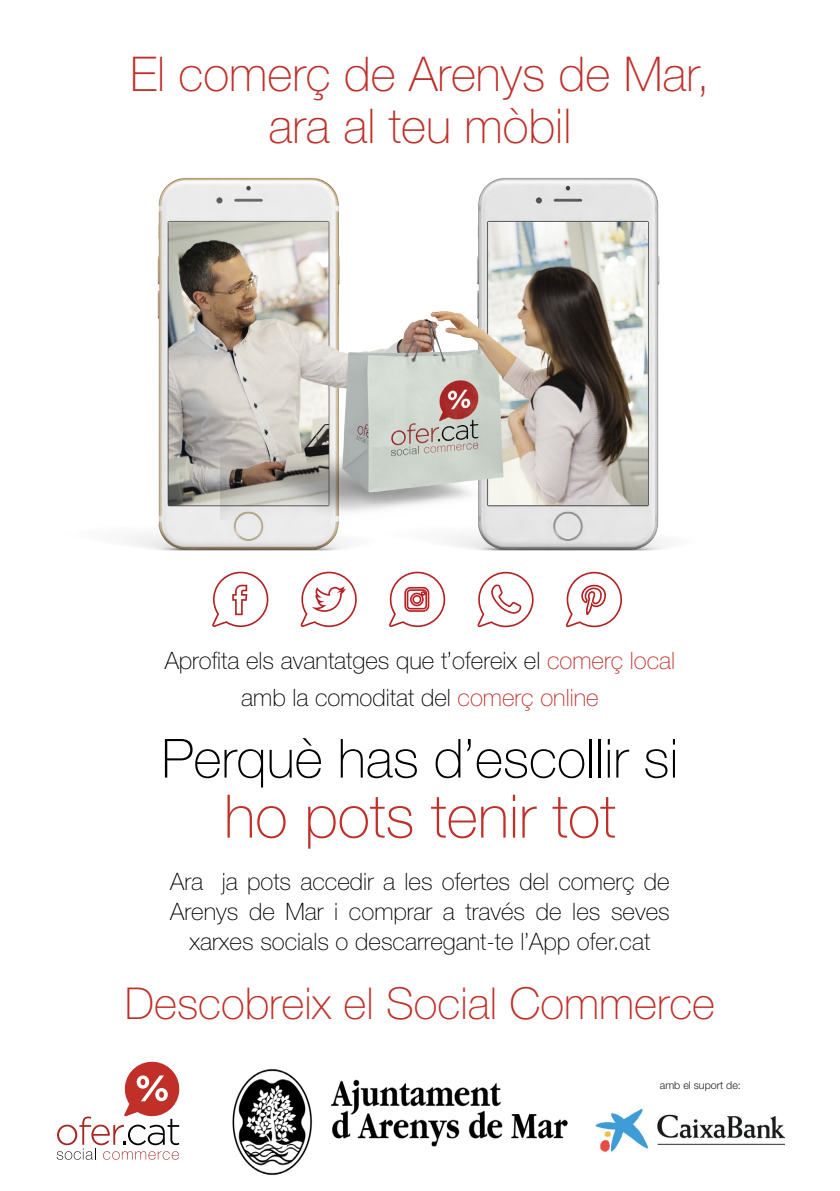
<style>
.page{position:relative;width:840px;height:1191px;background:#fff}
.page>*{position:absolute;margin:0;border:0;box-sizing:border-box;transform-origin:0 0}
.t1{font:100 60px "Helvetica Neue LT Std";color:#c02f28}
.t2{font:100 54px "Helvetica Neue LT Std";color:#000}
.t3{font:100 48px "Helvetica Neue LT Std";color:#c02f28}
.t4{font:100 44px "Helvetica Neue LT Std";color:#c02f28}
.t5{font:100 24px/30px "Helvetica Neue LT Std";color:#000;text-align:center}
.t6{font:300 10.6px "Helvetica Neue LT Std";color:#231f20}
.s1{color:#c02f28}
</style>
<div class="page">
<img style="left:126px;top:178px;width:539px;height:450px">
<svg style="left:57px;top:1061px;width:123px;height:98px"></svg>
<img style="left:595px;top:1109px;width:190px;height:43px">
<svg style="left:212px;top:571px;width:57px;height:56px"></svg>
<svg style="left:300px;top:571px;width:57px;height:56px"></svg>
<svg style="left:388px;top:571px;width:58px;height:56px"></svg>
<svg style="left:565px;top:572px;width:58px;height:55px"></svg>
<svg style="left:477px;top:572px;width:58px;height:55px"></svg>
<img style="left:232px;top:1069px;width:336px;height:106px">
<p class="t3" style="left:130px;top:46px;width:580px">El comerç de Arenys de Mar,</p>
<p class="t3" style="left:268px;top:99px;width:304px">ara al teu mòbil</p>
<p class="t5" style="left:164px;top:646px;width:512px">Aprofita els avantatges que t’ofereix el <span class="s1">comerç local</span></p>
<p class="t5" style="left:241px;top:682px;width:359px">amb la comoditat del <span class="s1">comerç online</span></p>
<p class="t2" style="left:161px;top:727px;width:518px">Perquè has d’escollir si</p>
<p class="t1" style="left:224px;top:782px;width:393px">ho pots tenir tot</p>
<p class="t5" style="left:170px;top:866px;width:500px">Ara ja pots accedir a les ofertes del comerç de<br>Arenys de Mar i comprar a través de les seves xarxes socials o descarregant-te l’App ofer.cat</p>
<p class="t4" style="left:125px;top:978px;width:591px">Descobreix el Social Commerce</p>
<p class="t6" style="left:659px;top:1078px;width:83px">amb el suport de:</p>
</div>
